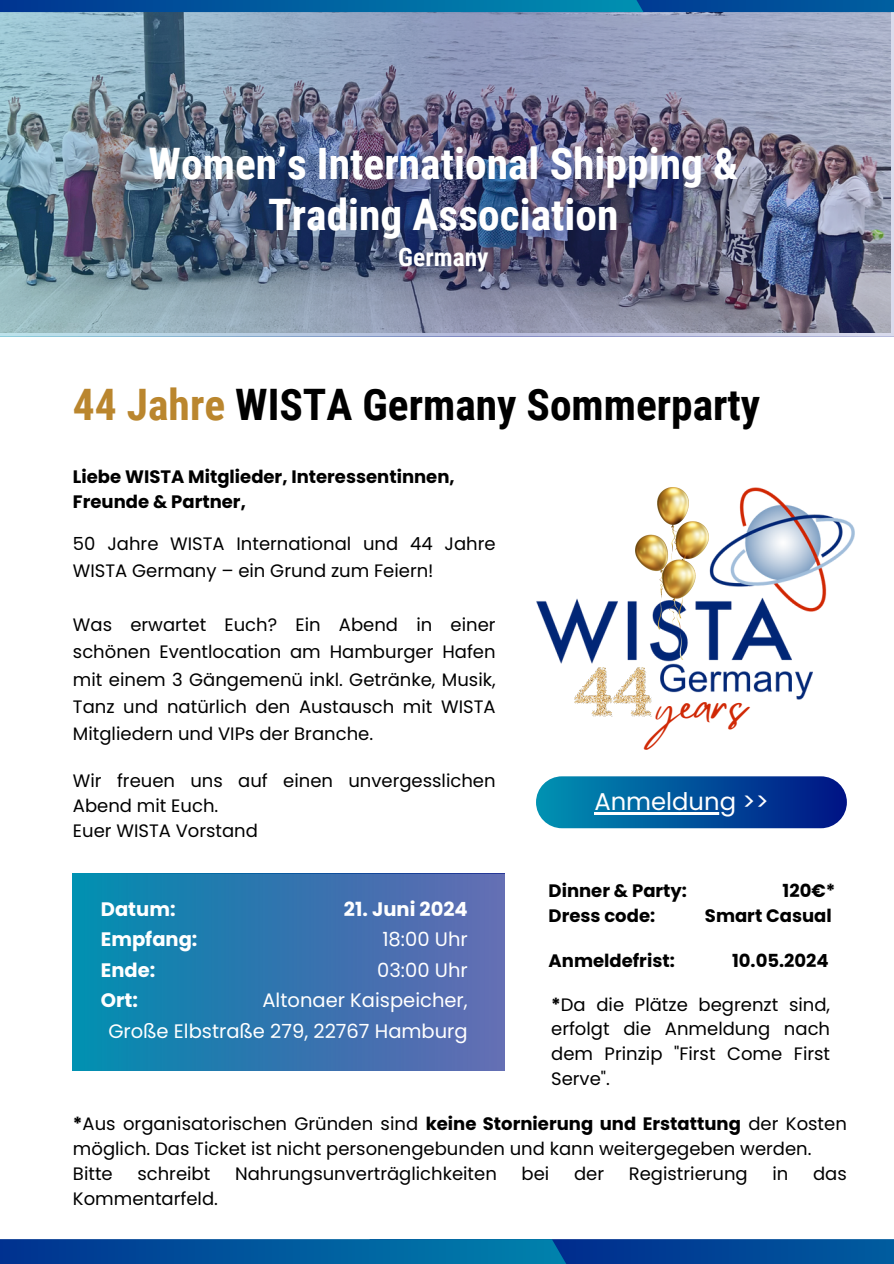
<style>
.page{position:relative;width:894px;height:1264px;background:#fff}
.page>*{position:absolute;margin:0;border:0;box-sizing:border-box;transform-origin:0 0}
.t1{font:46.65px "Mistrully";color:#d02906}
.t2{font:700 43.35px/51.8px "Roboto Condensed";color:#fff;text-align:center}
.t3{font:700 43.35px "Roboto Condensed";color:#000}
.t4{font:700 25.35px "Roboto Condensed";color:#fff}
.t5{font:24.3px "Poppins";color:#fff}
.t6{font:19.5px "Poppins";color:#fff}
.t7{font:700 19.5px/30.3px "Poppins";color:#fff}
.t8{font:18px/27px "Poppins";color:#000}
.t9{font:700 18px/24.8px "Poppins";color:#000}
.s1{color:#ba862e}
.s2{font-weight:700}
</style>
<div class="page">
<svg style="left:664px;top:1239px;width:229px;height:24px;background:#014c99"></svg>
<svg style="left:0;top:1239px;width:664px;height:24px;background:#01549c"></svg>
<div style="left:536px;top:776px;width:310px;height:52px;background:linear-gradient(to right,#0897b5,#011485);border-radius:26px"></div>
<hr style="left:594px;top:812px;width:142px;height:2px;background:#fff">
<img style="left:536px;top:487px;width:318px;height:212px">
<img style="left:574px;top:667px;width:77px;height:50px">
<img style="left:635px;top:487px;width:73px;height:172px">
<div style="left:73px;top:873px;width:432px;height:197px;background:linear-gradient(to right,#0089ae,#6567b2)"></div>
<img style="left:0;top:12px;width:893px;height:324px">
<svg style="left:643px;top:0;width:250px;height:12px;background:#004d99"></svg>
<svg style="left:0;top:0;width:643px;height:12px;background:#0062a0"></svg>
<h4 class="t2" style="left:148px;top:138px;width:591px">Women’s International Shipping &amp;<br>Trading Association</h4>
<h4 class="t4" style="left:398px;top:243px;width:92px">Germany</h4>
<p class="t3" style="left:73px;top:379px;width:688px"><span class="s1">44 Jahre</span> WISTA Germany Sommerparty</p>
<h4 class="t9" style="left:73px;top:464px;width:383px">Liebe WISTA Mitglieder, Interessentinnen,<br>Freunde &amp; Partner,</h4>
<p class="t8" style="left:73px;top:530px;width:424px">50 Jahre WISTA International und 44 Jahre<br>WISTA Germany – ein Grund zum Feiern!</p>
<h2 class="t8" style="left:73px;top:611px;width:424px;text-align:justify">Was erwartet Euch? Ein Abend in einer schönen Eventlocation am Hamburger Hafen mit einem 3 Gängemenü inkl. Getränke, Musik, Tanz und natürlich den Austausch mit WISTA Mitgliedern und VIPs der Branche.</h2>
<h3 class="t8" style="left:73px;top:768px;width:424px;line-height:24.8px">Wir freuen uns auf einen unvergesslichen<br>Abend mit Euch.</h3>
<p class="t8" style="left:73px;top:817px;width:186px">Euer WISTA Vorstand</p>
<h4 class="t7" style="left:344px;top:894px;width:125px">21. Juni 2024</h4>
<p class="t6" style="left:382px;top:926px;width:87px">18:00 Uhr</p>
<p class="t6" style="left:377px;top:956px;width:92px">03:00 Uhr</p>
<p class="t6" style="left:262px;top:986px;width:207px">Altonaer Kaispeicher,</p>
<p class="t6" style="left:108px;top:1017px;width:361px">Große Elbstraße 279, 22767 Hamburg</p>
<p class="t7" style="left:101px;top:894px;width:98px">Datum:<br>Empfang:<br>Ende:<br>Ort:</p>
<h1 class="t1" style="left:656px;top:666px;width:90px">years</h1>
<h1 class="t5" style="left:594px;top:784px;width:176px">Anmeldung &gt;&gt;</h1>
<p class="t9" style="left:548px;top:878px;width:140px">Dinner &amp; Party:</p>
<p class="t9" style="left:782px;top:878px;width:54px">120€*</p>
<p class="t9" style="left:548px;top:903px;width:108px">Dress code:</p>
<p class="t9" style="left:704px;top:903px;width:128px">Smart Casual</p>
<p class="t9" style="left:548px;top:948px;width:128px">Anmeldefrist:</p>
<p class="t9" style="left:732px;top:948px;width:98px">10.05.2024</p>
<h4 class="t8" style="left:551px;top:991px;width:280px;line-height:24.8px;text-align:justify"><span class="s2">*</span>Da die Plätze begrenzt sind, erfolgt die Anmeldung nach dem Prinzip "First Come First Serve".</h4>
<p class="t8" style="left:73px;top:1111px;width:775px;line-height:24.8px"><span class="s2">*</span>Aus organisatorischen Gründen sind <span class="s2">keine Stornierung und Erstattung</span> der Kosten möglich. Das Ticket ist nicht personengebunden und kann weitergegeben werden.</p>
<p class="t8" style="left:73px;top:1159px;width:41px">Bitte</p>
<p class="t8" style="left:137px;top:1159px;width:74px">schreibt</p>
<p class="t8" style="left:235px;top:1159px;width:263px">Nahrungsunverträglichkeiten</p>
<p class="t8" style="left:521px;top:1159px;width:29px">bei</p>
<p class="t8" style="left:574px;top:1159px;width:32px">der</p>
<p class="t8" style="left:628px;top:1159px;width:120px">Registrierung</p>
<p class="t8" style="left:772px;top:1159px;width:17px">in</p>
<p class="t8" style="left:812px;top:1159px;width:35px">das</p>
<p class="t8" style="left:73px;top:1184px;width:146px">Kommentarfeld.</p>
</div>
